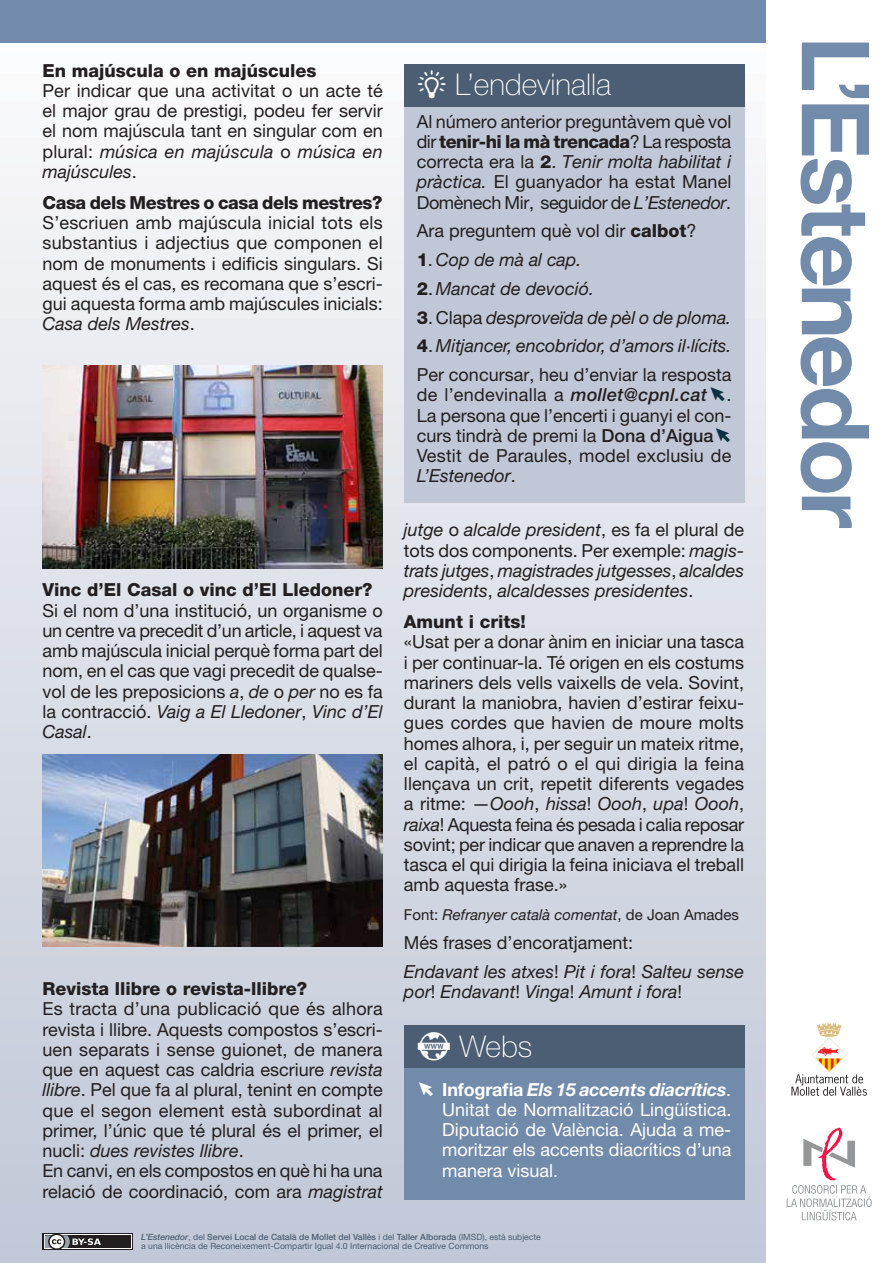
<style>
.page{position:relative;width:893px;height:1263px;background:#fff}
.page>*{position:absolute;margin:0;border:0;box-sizing:border-box;transform-origin:0 0}
.t1{font:100 30px "Helvetica Neue LT Std";color:#fff}
.t2{font:18px/20.2px "Helvetica Neue LT Std";color:#231f20;text-align:justify}
.t3{font:italic 18px/20.2px "Helvetica Neue LT Std";color:#231f20}
.t4{font:18px/20.2px "Helvetica Neue LT Std";color:#fff;text-align:justify}
.t5{font:800 18px "Helvetica Neue LT Std";color:#231f20}
.t6{font:800 18px "Helvetica Neue LT Std";letter-spacing:-.025em;color:#231f20}
.t7{font:italic 15px "Helvetica Neue LT Std";color:#231f20}
.t8{font:8.7px/8.7px "Helvetica Neue LT Std";color:#4b5e74}
.s1{font-style:italic}
.s2{font-family:"Estenedor";font-weight:400}
.s3{font-weight:800}
.s4{font-weight:800;font-style:normal}
.s5{font-style:normal}
.s6{font-weight:500;font-style:italic}
.s7{font-family:"Estenedor";color:#0c3041}
.s8{font-weight:500}
.s9{font-family:"Estenedor"}
.s10{font-weight:700}
.s11{font-weight:700;font-style:italic}
</style>
<div class="page">
<div style="left:0;top:9px;width:765px;height:1254px;background:linear-gradient(to bottom,#fbfbfc,#bfc7d6)"></div>
<div style="left:0;top:0;width:765px;height:43px;background:#728bab"></div>
<svg style="left:791px;top:1023px;width:76px;height:73px"></svg>
<svg style="left:787px;top:1127px;width:85px;height:93px"></svg>
<div style="left:43px;top:1233px;width:90px;height:17px;background:#fff"></div>
<svg style="left:44px;top:1235px;width:87px;height:13px"></svg>
<div style="left:45px;top:1235px;width:85px;height:13px;background:#231f20"></div>
<svg style="left:45px;top:1233px;width:56px;height:17px"></svg>
<svg style="left:800px;top:43px;width:69px;height:485px"></svg>
<div style="left:404px;top:106px;width:340px;height:397px;background:#c0c8d7"></div>
<div style="left:404px;top:64px;width:340px;height:42px;background:#4b5e74"></div>
<div style="left:404px;top:1068px;width:340px;height:131px;background:#728bab"></div>
<div style="left:404px;top:1025px;width:340px;height:43px;background:#4b5e74"></div>
<img style="left:43px;top:754px;width:340px;height:192px">
<img style="left:43px;top:366px;width:340px;height:203px">
<p class="t5" style="left:43px;top:60px;width:276px">En majúscula o en majúscules</p>
<p class="t2" style="left:43px;top:80px;width:342px">Per indicar que una activitat o un acte té el major grau de prestigi, podeu fer servir el nom majúscula tant en singular com en plural: <span class="s1">música en majúscula</span> o <span class="s1">música en majúscules</span>.</p>
<p class="t6" style="left:43px;top:192px;width:342px">Casa dels Mestres o casa dels mestres?</p>
<p class="t2" style="left:43px;top:212px;width:342px">S’escriuen amb majúscula inicial tots els substantius i adjectius que componen el nom de monuments i edificis singulars. Si aquest és el cas, es recomana que s’escri&shy;gui aquesta forma amb majúscules inicials:<br><span class="s1">Casa dels Mestres</span>.</p>
<p class="t5" style="left:43px;top:579px;width:332px">Vinc d’El Casal o vinc d’El Lledoner?</p>
<p class="t2" style="left:43px;top:600px;width:342px">Si el nom d’una institució, un organisme o un centre va precedit d’un article, i aquest va amb majúscula inicial perquè forma part del nom, en el cas que vagi precedit de qualse&shy;vol de les preposicions <span class="s1">a</span>, <span class="s1">de</span> o <span class="s1">per</span> no es fa la contracció. <span class="s1">Vaig a El Lledoner</span>, <span class="s1">Vinc d’El Casal</span>.</p>
<p class="t5" style="left:43px;top:978px;width:266px">Revista llibre o revista-llibre?</p>
<p class="t2" style="left:43px;top:999px;width:342px;text-align:left">Es tracta d’una publicació que és alhora revista i llibre. Aquests compostos s’escri&shy;uen separats i sense guionet, de manera que en aquest cas caldria escriure <span class="s1">revista llibre</span>. Pel que fa al plural, tenint en compte que el segon element està subordinat al primer, l’únic que té plural és el primer, el nucli: <span class="s1">dues revistes llibre</span>.<br>En canvi, en els compostos en què hi ha una relació de coordinació, com ara <span class="s1">magistrat</span></p>
<h1 class="t1" style="left:417px;top:67px;width:196px"><span class="s2">d</span> L’endevinalla</h1>
<p class="t2" style="left:417px;top:111px;width:316px">Al número anterior preguntàvem què vol dir <span class="s3">tenir-hi la mà trencada</span>? La resposta correcta era la <span class="s3">2</span>. <span class="s1">Tenir molta habilitat i pràctica.</span> El guanyador ha estat Manel Domènech Mir, seguidor de <span class="s1">L’Estenedor</span>.</p>
<p class="t2" style="left:417px;top:221px;width:281px">Ara preguntem què vol dir <span class="s3">calbot</span>?</p>
<p class="t3" style="left:417px;top:249px;width:166px"><span class="s4">1</span><span class="s5">.</span> Cop de mà al cap.</p>
<p class="t3" style="left:417px;top:278px;width:179px"><span class="s4">2</span><span class="s5">.</span> Mancat de devoció.</p>
<p class="t3" style="left:417px;top:307px;width:316px"><span class="s4">3</span><span class="s5">. Clapa</span> desproveïda de pèl o de ploma.</p>
<p class="t3" style="left:417px;top:331px;width:316px;line-height:28.8px"><span class="s4">4</span><span class="s5">.</span> Mitjancer, encobridor, d’amors il·lícits.<br><span class="s5">Per concursar, heu d’enviar la resposta</span></p>
<p class="t2" style="left:417px;top:385px;width:316px">de l’endevinalla a <span class="s6">mollet@cpnl.cat</span><span class="s7">a</span>.<br>La persona que l’encerti i guanyi el con&shy;curs tindrà de premi la <span class="s8">Dona d’Aigua</span><span class="s7">a </span>Vestit de Paraules, model exclusiu de <span class="s1">L’Estenedor</span>.</p>
<p class="t3" style="left:404px;top:520px;width:342px;text-align:justify">jutge <span class="s5">o</span> alcalde president<span class="s5">, es fa el plural de tots dos components. Per exemple:</span> magis&shy;trats jutges<span class="s5">,</span> magistrades jutgesses<span class="s5">,</span> alcaldes presidents<span class="s5">,</span> alcaldesses presidentes<span class="s5">.</span></p>
<p class="t5" style="left:404px;top:611px;width:123px">Amunt i crits!</p>
<p class="t2" style="left:404px;top:632px;width:342px">«Usat per a donar ànim en iniciar una tasca i per continuar-la. Té origen en els costums mariners dels vells vaixells de vela. Sovint, durant la maniobra, havien d’estirar feixu&shy;gues cordes que havien de moure molts homes alhora, i, per seguir un mateix ritme, el capità, el patró o el qui dirigia la feina llençava un crit, repetit diferents vegades a ritme: —<span class="s1">Oooh</span>, <span class="s1">hissa</span>! <span class="s1">Oooh</span>, <span class="s1">upa</span>! <span class="s1">Oooh</span>, <span class="s1">raixa</span>! Aquesta feina és pesada i calia reposar sovint; per indicar que anaven a reprendre la tasca el qui dirigia la feina iniciava el treball amb aquesta frase.»</p>
<p class="t7" style="left:404px;top:906px;width:337px"><span class="s5">Font:</span> Refranyer català comentat<span class="s5">, de Joan Amades</span></p>
<p class="t3" style="left:404px;top:928px;width:342px;line-height:28.8px"><span class="s5">Més frases d’encoratjament:<br></span>Endavant les atxes<span class="s5">!</span> Pit i fora<span class="s5">!</span> Salteu sense</p>
<p class="t3" style="left:404px;top:981px;width:280px">por<span class="s5">!</span> Endavant<span class="s5">!</span> Vinga<span class="s5">!</span> Amunt i fora<span class="s5">!</span></p>
<h1 class="t1" style="left:417px;top:1029px;width:117px"><span class="s2">A</span> Webs</h1>
<p class="t4" style="left:442px;top:1079px;width:291px;text-indent:-26px"><span class="s9">a</span> <span class="s10">Infografia</span> <span class="s11">Els 15 accents diacrítics</span>.<br>Unitat de Normalització Lingüística.<br>Diputació de València. Ajuda a me&shy;moritzar els accents diacrítics d’una manera visual.</p>
<p class="t8" style="left:141px;top:1233px;width:401px"><span class="s6">L’Estenedor</span>, del <span class="s8">Servei Local de Català de Mollet del Vallès</span> i del <span class="s8">Taller Alborada</span> (IMSD), està subjecte a una llicència de Reconeixement-Compartir Igual 4.0 Internacional de Creative Commons</p>
</div>
